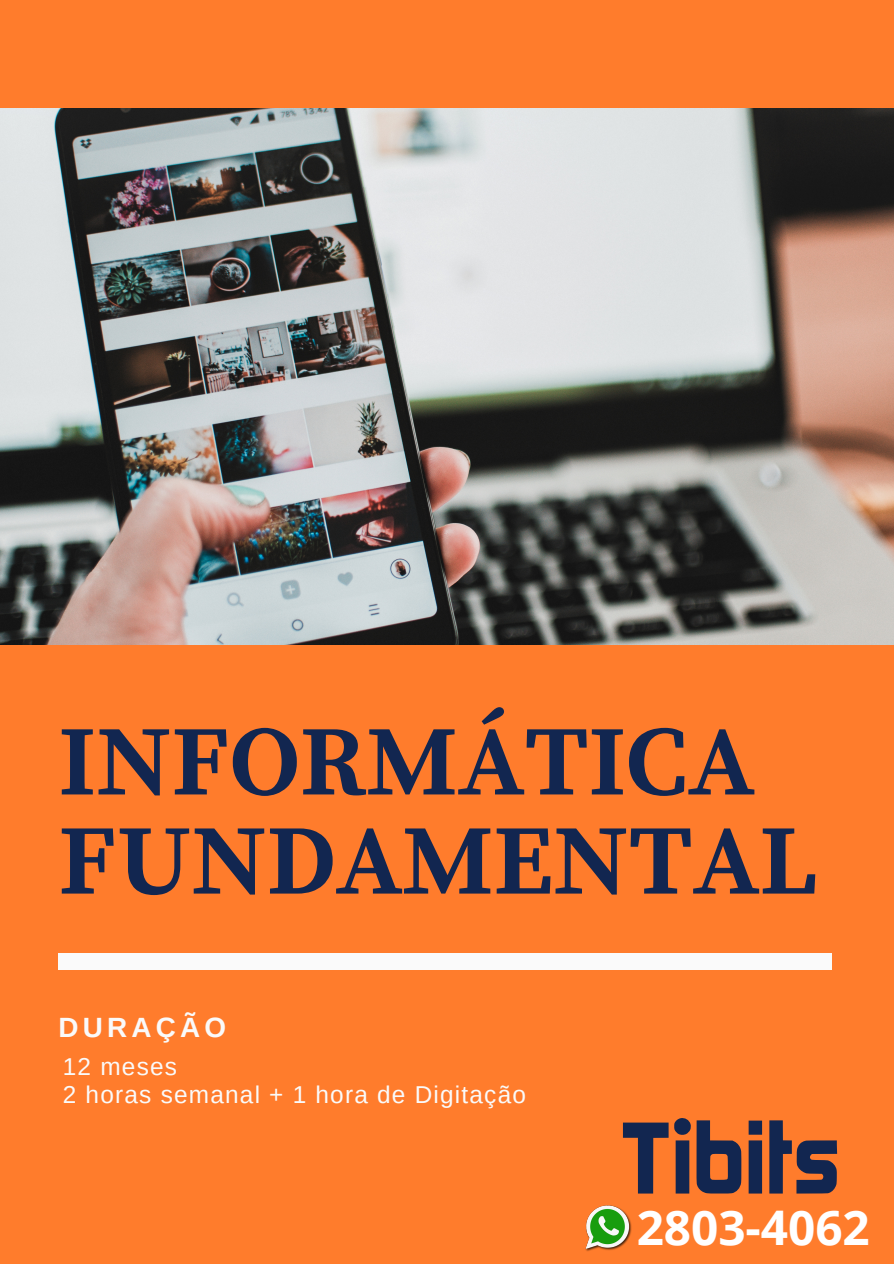
<style>
.page{position:relative;width:894px;height:1264px;background:#fff}
.page>*{position:absolute;margin:0;border:0;box-sizing:border-box;transform-origin:0 0}
.t1{font:700 99.3px/99.1px "Source Serif Pro";color:#122650}
.t2{font:700 47.7px "Open Sans";color:#fff}
.t3{font:700 27.9px "Arimo";letter-spacing:.15em;color:#fafafa}
.t4{font:24.3px "Arimo";letter-spacing:.05em;color:#fafafa}
</style>
<div class="page">
<div style="left:0;top:0;width:893px;height:1263px;background:#ff7c2c"></div>
<img style="left:0;top:109px;width:893px;height:536px">
<div style="left:59px;top:953px;width:772px;height:16px;background:#fafafa"></div>
<svg style="left:696px;top:1120px;width:45px;height:73px"></svg>
<svg style="left:748px;top:1120px;width:13px;height:14px"></svg>
<svg style="left:622px;top:1122px;width:46px;height:71px"></svg>
<svg style="left:674px;top:1118px;width:16px;height:75px"></svg>
<svg style="left:748px;top:1140px;width:13px;height:53px"></svg>
<svg style="left:769px;top:1120px;width:67px;height:73px"></svg>
<img style="left:585px;top:1205px;width:47px;height:46px">
<p class="t1" style="left:59px;top:716px;width:760px">INFORMÁTICA<br>FUNDAMENTAL</p>
<p class="t3" style="left:59px;top:1011px;width:169px">DURAÇÃO</p>
<p class="t4" style="left:63px;top:1053px;width:116px">12 meses</p>
<p class="t4" style="left:63px;top:1081px;width:464px">2 horas semanal + 1 hora de Digitação</p>
<p class="t2" style="left:636px;top:1194px;width:234px">2803-4062</p>
</div>
